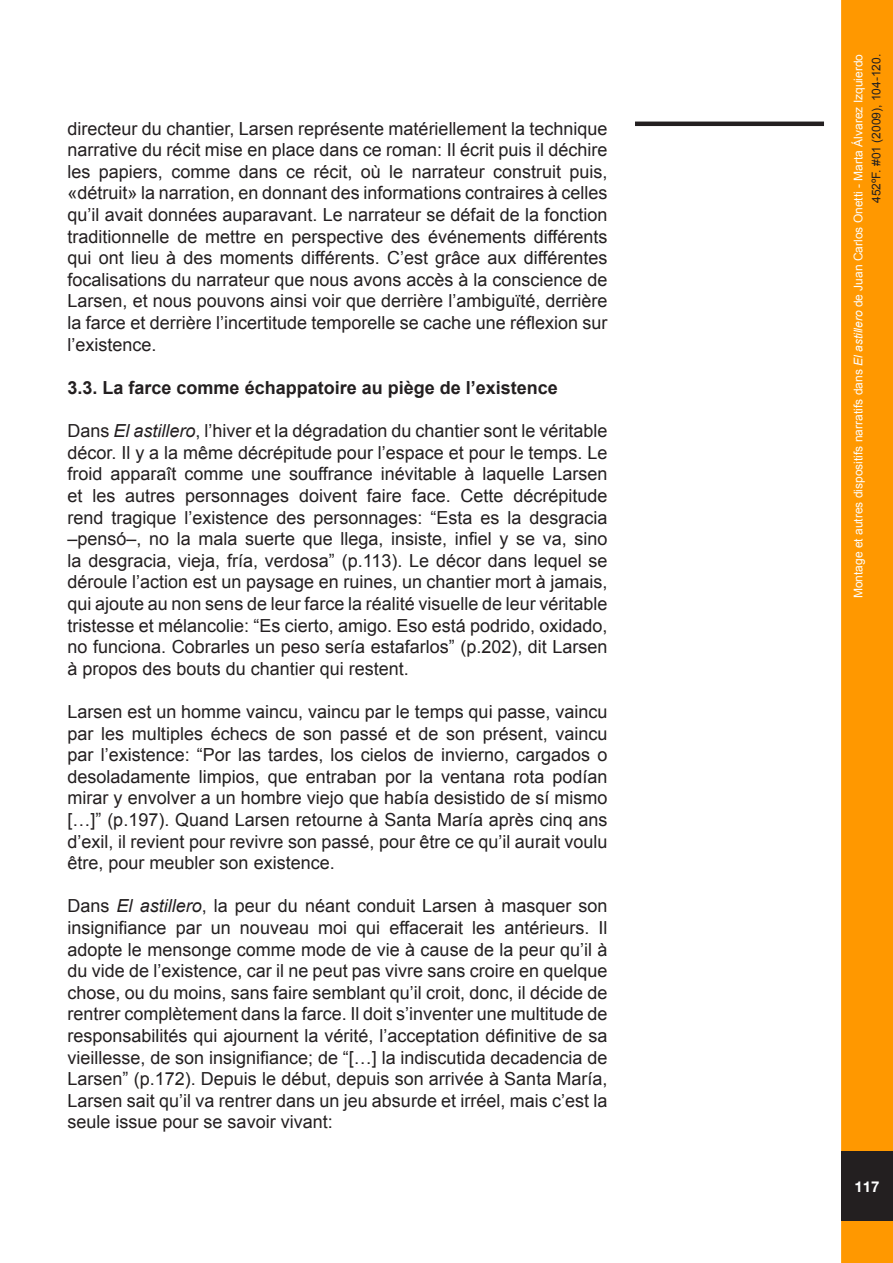
<style>
.page{position:relative;width:893px;height:1263px;background:#fff}
.page>*{position:absolute;margin:0;border:0;box-sizing:border-box;transform-origin:0 0}
.Estilo_de_párrafo_1{font:18px/21.6px "Arial";color:#231f20;text-align:justify}
.Estilo_de_párrafo_1-2{font:700 18px "Arial";color:#231f20}
.t1{font:700 15px "Helvetica Neue";color:#fff}
.t2{font:12px/18px "Arial";color:#fdfdfd;text-align:right}
.s1{font-style:italic}
.s2{color:#231f20}
</style>
<div class="page">
<hr style="left:0;top:1151px;width:1px;height:70px;background:#231f20">
<div style="left:841px;top:0;width:52px;height:1263px;background:#ff9800;border:3px solid #ff9800"></div>
<div style="left:841px;top:1151px;width:52px;height:70px;background:#231f20"></div>
<hr style="left:635px;top:122px;width:189px;height:4px;background:#231f20">
<p class="Estilo_de_párrafo_1" style="left:68px;top:118px;width:541px">directeur du chantier, Larsen représente matériellement la technique narrative du récit mise en place dans ce roman: Il écrit puis il déchire les papiers, comme dans ce récit, où le narrateur construit puis, «détruit» la narration, en donnant des informations contraires à celles qu’il avait données auparavant. Le narrateur se défait de la fonction traditionnelle de mettre en perspective des événements différents qui ont lieu à des moments différents. C’est grâce aux différentes focalisations du narrateur que nous avons accès à la conscience de Larsen, et nous pouvons ainsi voir que derrière l’ambiguïté, derrière la farce et derrière l’incertitude temporelle se cache une réflexion sur l’existence.</p>
<p class="Estilo_de_párrafo_1-2" style="left:68px;top:376px;width:492px">3.3. La farce comme échappatoire au piège de l’existence</p>
<p class="Estilo_de_párrafo_1" style="left:68px;top:420px;width:541px">Dans <span class="s1">El astillero</span>, l’hiver et la dégradation du chantier sont le véritable décor. Il y a la même décrépitude pour l’espace et pour le temps. Le froid apparaît comme une souffrance inévitable à laquelle Larsen et les autres personnages doivent faire face. Cette décrépitude rend tragique l’existence des personnages: “Esta es la desgracia –pensó–, no la mala suerte que llega, insiste, infiel y se va, sino la desgracia, vieja, fría, verdosa” (p.113). Le décor dans lequel se déroule l’action est un paysage en ruines, un chantier mort à jamais, qui ajoute au non sens de leur farce la réalité visuelle de leur véritable tristesse et mélancolie: “Es cierto, amigo. Eso está podrido, oxidado, no funciona. Cobrarles un peso sería estafarlos” (p.202), dit Larsen à propos des bouts du chantier qui restent.</p>
<p class="Estilo_de_párrafo_1" style="left:68px;top:701px;width:541px">Larsen est un homme vaincu, vaincu par le temps qui passe, vaincu par les multiples échecs de son passé et de son présent, vaincu par l’existence: “Por las tardes, los cielos de invierno, cargados o desoladamente limpios, que entraban por la ventana rota podían mirar y envolver a un hombre viejo que había desistido de sí mismo […]” (p.197). Quand Larsen retourne à Santa María après cinq ans d’exil, il revient pour revivre son passé, pour être ce qu’il aurait voulu être, pour meubler son existence.</p>
<p class="Estilo_de_párrafo_1" style="left:68px;top:895px;width:541px">Dans <span class="s1">El astillero</span>, la peur du néant conduit Larsen à masquer son insignifiance par un nouveau moi qui effacerait les antérieurs. Il adopte le mensonge comme mode de vie à cause de la peur qu’il à du vide de l’existence, car il ne peut pas vivre sans croire en quelque chose, ou du moins, sans faire semblant qu’il croit, donc, il décide de rentrer complètement dans la farce. Il doit s’inventer une multitude de responsabilités qui ajournent la vérité, l’acceptation définitive de sa vieillesse, de son insignifiance; de “[…] la indiscutida decadencia de Larsen” (p.172). Depuis le début, depuis son arrivée à Santa María, Larsen sait qu’il va rentrer dans un jeu absurde et irréel, mais c’est la seule issue pour se savoir vivant:</p>
<p class="t2" style="left:849px;top:598px;width:546px;rotate:-90deg">Montage et autres dispositifs narratifs dans <span class="s1">El astillero</span> de Juan Carlos Onetti - Marta Álvarez Izquierdo<br><span class="s2">452ºF. #01 (2009), 104-120.</span></p>
<p class="t1" style="left:854px;top:1177px;width:27px">117</p>
</div>
